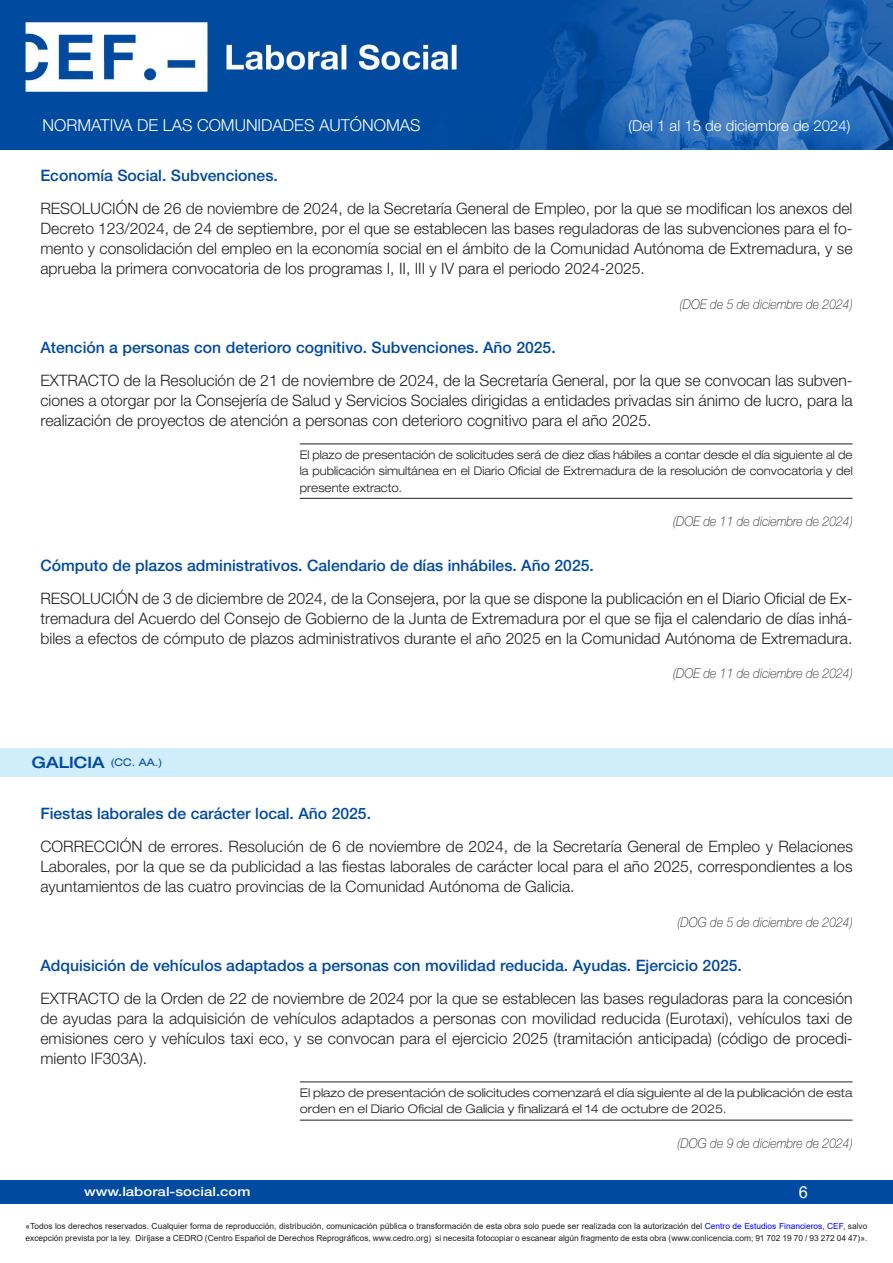
<style>
.page{position:relative;width:893px;height:1263px;background:#fff}
.page>*{position:absolute;margin:0;border:0;box-sizing:border-box;transform-origin:0 0}
.t1{font:300 16.5px "Helvetica Neue LT Std";color:#fff}
.t2{font:16.5px "Arial";color:#fff}
.Contenido{font:300 15.75px/20px "Helvetica Neue LT Std";color:#231f20;text-align:justify}
.Título-cabecera{font:500 15.75px "Helvetica Neue LT Std";color:#004a9f}
.t3{font:300 15px "Helvetica Neue LT Std";color:#fff}
.publicación{font:italic 100 13.5px "Helvetica Neue LT Std";color:#231f20;scale:.9 1}
.t4{font:500 12.75px "Helvetica Neue LT Std";color:#fff;scale:1.18 1}
.Plazo{font:300 expanded 12px/16.2px "Helvetica Neue LT Std";color:#231f20;text-align:justify;scale:.92 1}
.Plazo-2{font:300 expanded 12px/16.2px "Helvetica Neue LT Std";color:#231f20}
.Comunidades_division{font:expanded 10.5px "Helvetica Neue LT Std";color:#004a9f}
.t5{font:8.4px/12px "Arial";color:#231f20}
.s1{font-weight:500;font-size:15.75px}
.s2{color:#00f}
</style>
<div class="page">
<div style="left:0;top:1180px;width:893px;height:23px;background:#004a9f"></div>
<img style="left:0;top:0;width:893px;height:149px">
<hr style="left:300px;top:443px;width:553px;height:1px;background:#231f20">
<hr style="left:300px;top:498px;width:553px;height:1px;background:#231f20">
<hr style="left:300px;top:1081px;width:553px;height:1px;background:#231f20">
<hr style="left:300px;top:1120px;width:553px;height:1px;background:#231f20">
<div style="left:0;top:748px;width:893px;height:28px;background:#cfedfb"></div>
<p class="t1" style="left:43px;top:115px;width:379px">NORMATIVA DE LAS COMUNIDADES AUTÓNOMAS</p>
<p class="t3" style="left:628px;top:117px;width:224px">(Del 1 al 15 de diciembre de 2024)</p>
<p class="Título-cabecera" style="left:40px;top:166px;width:239px">Economía Social. Subvenciones.</p>
<p class="Contenido" style="left:40px;top:198px;width:814px">RESOLUCIÓN de 26 de noviembre de 2024, de la Secretaría General de Empleo, por la que se modifican los anexos del Decreto 123/2024, de 24 de septiembre, por el que se establecen las bases reguladoras de las subvenciones para el fo&shy;mento y consolidación del empleo en la economía social en el ámbito de la Comunidad Autónoma de Extremadura, y se aprueba la primera convocatoria de los programas I, II, III y IV para el periodo 2024-2025.</p>
<p class="publicación" style="left:680px;top:296px;width:193px">(DOE de 5 de diciembre de 2024)</p>
<p class="Título-cabecera" style="left:40px;top:338px;width:517px">Atención a personas con deterioro cognitivo. Subvenciones. Año 2025.</p>
<p class="Contenido" style="left:40px;top:370px;width:814px">EXTRACTO de la Resolución de 21 de noviembre de 2024, de la Secretaría General, por la que se convocan las subven&shy;ciones a otorgar por la Consejería de Salud y Servicios Sociales dirigidas a entidades privadas sin ánimo de lucro, para la realización de proyectos de atención a personas con deterioro cognitivo para el año 2025.</p>
<p class="Plazo" style="left:300px;top:447px;width:603px">El plazo de presentación de solicitudes será de diez días hábiles a contar desde el día siguiente al de la publicación simultánea en el Diario Oficial de Extremadura de la resolución de convocatoria y del presente extracto.</p>
<p class="publicación" style="left:673px;top:514px;width:201px">(DOE de 11 de diciembre de 2024)</p>
<p class="Título-cabecera" style="left:40px;top:556px;width:555px">Cómputo de plazos administrativos. Calendario de días inhábiles. Año 2025.</p>
<p class="Contenido" style="left:40px;top:588px;width:814px">RESOLUCIÓN de 3 de diciembre de 2024, de la Consejera, por la que se dispone la publicación en el Diario Oficial de Ex&shy;tremadura del Acuerdo del Consejo de Gobierno de la Junta de Extremadura por el que se fija el calendario de días inhá&shy;biles a efectos de cómputo de plazos administrativos durante el año 2025 en la Comunidad Autónoma de Extremadura.</p>
<p class="publicación" style="left:673px;top:666px;width:201px">(DOE de 11 de diciembre de 2024)</p>
<p class="Comunidades_division" style="left:32px;top:756px;width:132px"><span class="s1">GALICIA</span> (CC. AA.)</p>
<p class="Título-cabecera" style="left:40px;top:804px;width:332px">Fiestas laborales de carácter local. Año 2025.</p>
<p class="Contenido" style="left:40px;top:836px;width:814px">CORRECCIÓN de errores. Resolución de 6 de noviembre de 2024, de la Secretaría General de Empleo y Relaciones Laborales, por la que se da publicidad a las fiestas laborales de carácter local para el año 2025, correspondientes a los ayuntamientos de las cuatro provincias de la Comunidad Autónoma de Galicia.</p>
<p class="publicación" style="left:678px;top:914px;width:196px">(DOG de 5 de diciembre de 2024)</p>
<p class="Título-cabecera" style="left:40px;top:956px;width:703px">Adquisición de vehículos adaptados a personas con movilidad reducida. Ayudas. Ejercicio 2025.</p>
<p class="Contenido" style="left:40px;top:988px;width:814px">EXTRACTO de la Orden de 22 de noviembre de 2024 por la que se establecen las bases reguladoras para la concesión de ayudas para la adquisición de vehículos adaptados a personas con movilidad reducida (Eurotaxi), vehículos taxi de emisiones cero y vehículos taxi eco, y se convocan para el ejercicio 2025 (tramitación anticipada) (código de procedi&shy;miento IF303A).</p>
<p class="Plazo-2" style="left:300px;top:1085px;width:554px">El plazo de presentación de solicitudes comenzará el día siguiente al de la publicación de esta orden en el Diario Oficial de Galicia y finalizará el 14 de octubre de 2025.</p>
<p class="publicación" style="left:678px;top:1135px;width:196px">(DOG de 9 de diciembre de 2024)</p>
<p class="t4" style="left:84px;top:1184px;width:143px">www.laboral-social.com</p>
<p class="t2" style="left:799px;top:1180px;width:11px">6</p>
<p class="t5" style="left:26px;top:1220px;width:843px">«Todos los derechos reservados. Cualquier forma de reproducción, distribución, comunicación pública o transformación de esta obra solo puede ser realizada con la autorización del <span class="s2">Centro de Estudios Financieros, CEF</span>, salvo excepción prevista por la ley. Diríjase a CEDRO (Centro Español de Derechos Reprográficos, www.cedro.org) si necesita fotocopiar o escanear algún fragmento de esta obra (www.conlicencia.com; 91 702 19 70 / 93 272 04 47)».</p>
</div>
